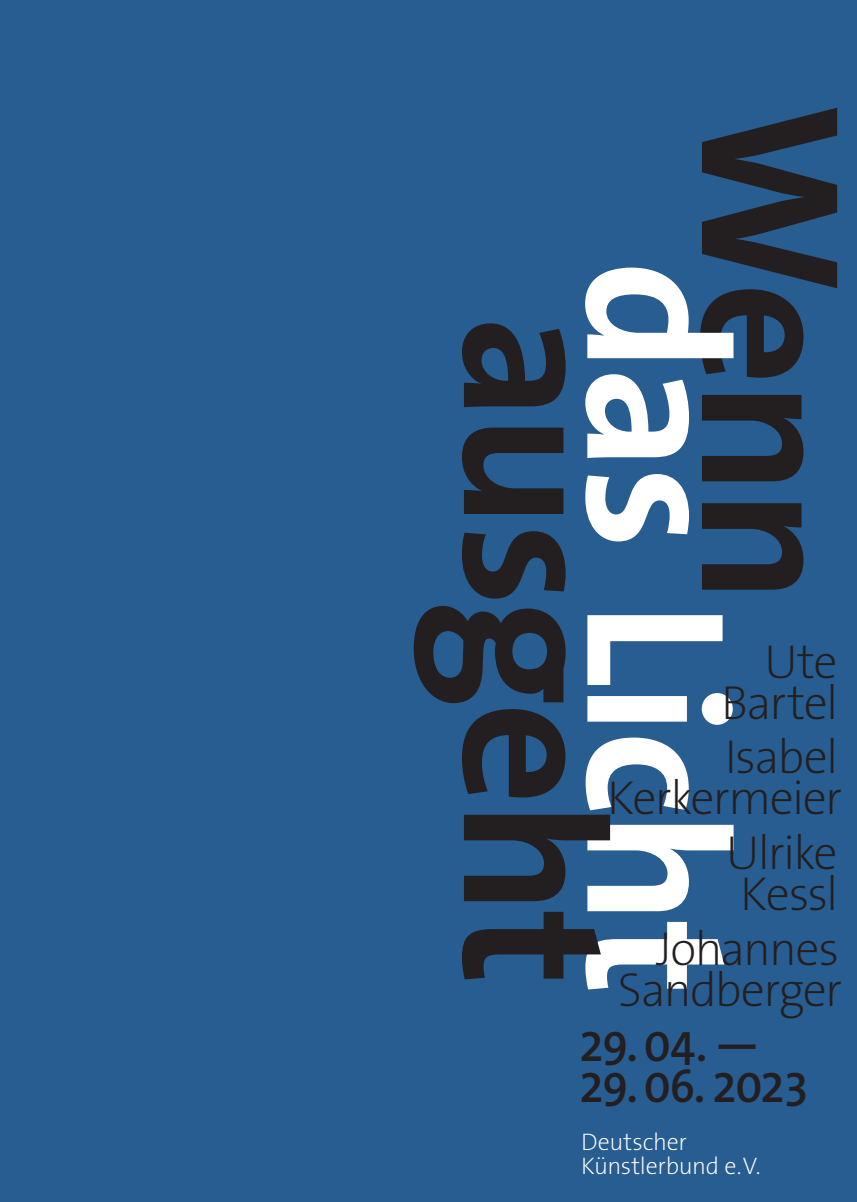
<style>
.page{position:relative;width:857px;height:1202px;background:#fff}
.page>*{position:absolute;margin:0;border:0;box-sizing:border-box;transform-origin:0 0}
._1_HEAD_48_Abstand_n{font:48px/40.8px "The Sans LP2 Ex Lig";letter-spacing:-.035em;color:#231f20;text-align:right}
._1_HEAD_48{font:48px "The Sans LP6 Se Bld";letter-spacing:-.05em;color:#231f20}
._1_HEAD_24{font:24px "The Sans LP2 Ex Lig";letter-spacing:-.01em;color:#fff}
</style>
<div class="page">
<div style="left:0;top:0;width:856px;height:1202px;background:#275d91"></div>
<svg style="left:586px;top:615px;width:147px;height:374px"></svg>
<svg style="left:702px;top:108px;width:134px;height:482px"></svg>
<svg style="left:585px;top:268px;width:148px;height:273px"></svg>
<svg style="left:413px;top:323px;width:196px;height:656px"></svg>
<p class="_1_HEAD_48_Abstand_n" style="left:720px;top:641px;width:118px">Ute<br>Bartel</p>
<p class="_1_HEAD_48_Abstand_n" style="left:606px;top:737px;width:236px">Isabel<br>Kerkermeier</p>
<p class="_1_HEAD_48_Abstand_n" style="left:725px;top:833px;width:114px;text-align:center">Ulrike<br>Kessl</p>
<p class="_1_HEAD_48_Abstand_n" style="left:617px;top:929px;width:226px">Johannes<br>Sandberger</p>
<p class="_1_HEAD_48" style="left:578px;top:1014px;width:184px">29.04.—</p>
<p class="_1_HEAD_48" style="left:578px;top:1055px;width:232px">29. 06. 2023</p>
<p class="_1_HEAD_24" style="left:581px;top:1126px;width:107px">Deutscher</p>
<p class="_1_HEAD_24" style="left:581px;top:1150px;width:181px">Künstlerbund e.V.</p>
</div>
